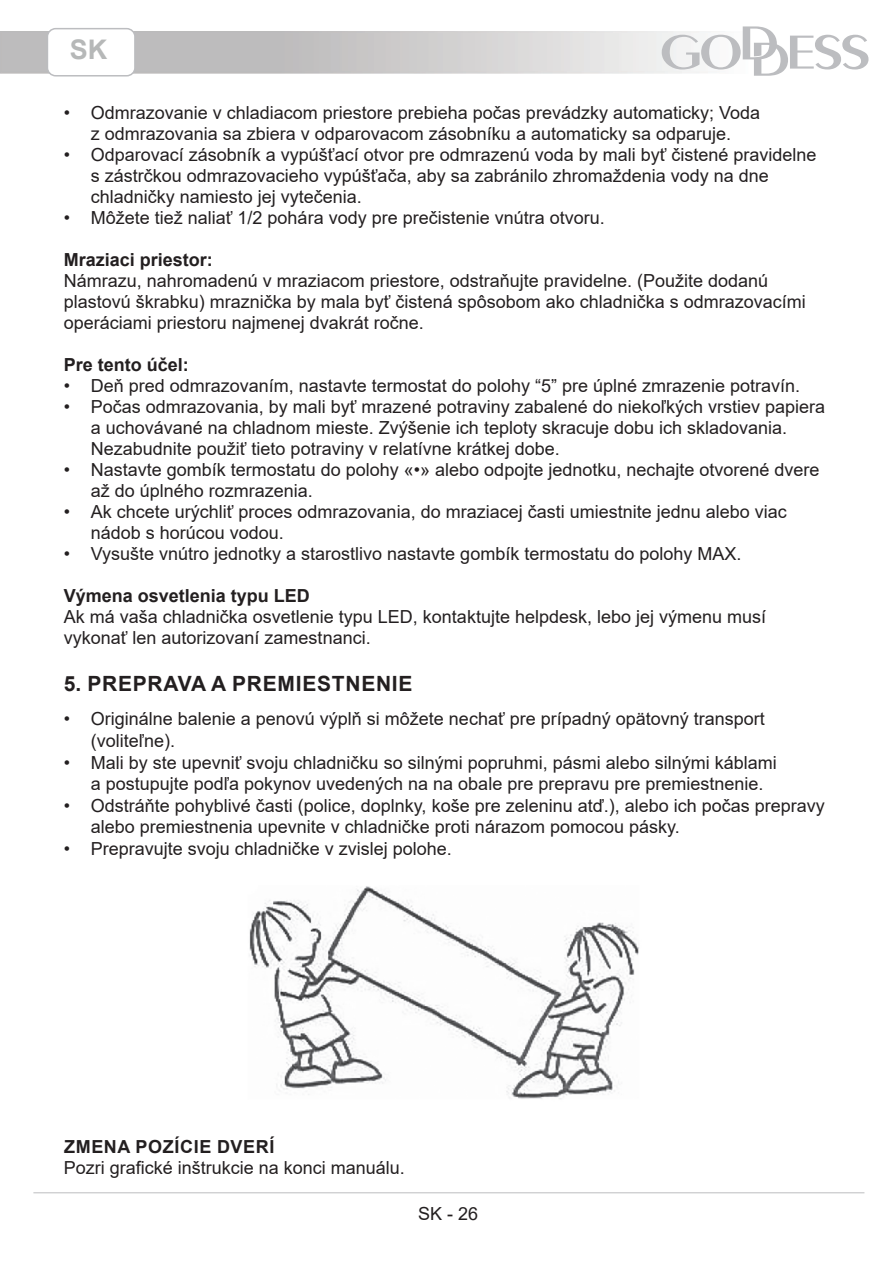
<style>
.page{position:relative;width:893px;height:1263px;background:#fff}
.page>*{position:absolute;margin:0;border:0;box-sizing:border-box;transform-origin:0 0}
.t1{font:700 27px "Arial";color:#b6b8b8}
._1_Nadpis{font:700 21px "Arial";letter-spacing:.035em;color:#231f20}
._3_Text{font:18px/21px "Arial";color:#231f20}
._3_Text-2{font:700 18px "Arial";color:#231f20}
._2_Podnadpis{font:700 18px "Arial";letter-spacing:.035em;color:#231f20}
</style>
<div class="page">
<svg style="left:662px;top:26px;width:206px;height:50px"></svg>
<div style="left:47px;top:28px;width:89px;height:49px;border:2px solid #bcbdc0;border-radius:8px"></div>
<hr style="left:33px;top:1192px;width:831px;height:1px;background:#bcbdc0">
<img style="left:249px;top:886px;width:390px;height:213px">
<h1 class="t1" style="left:70px;top:31px;width:39px">SK</h1>
<p class="_3_Text" style="left:64px;top:102px;width:698px;text-align:center">• Odmrazovanie v chladiacom priestore prebieha počas prevádzky automaticky; Voda z odmrazovania sa zbiera v odparovacom zásobníku a automaticky sa odparuje.</p>
<p class="_3_Text" style="left:91px;top:144px;width:727px;text-indent:-27px">• Odparovací zásobník a vypúšťací otvor pre odmrazenú voda by mali byť čistené pravidelne s zástrčkou odmrazovacieho vypúšťača, aby sa zabránilo zhromaždenia vody na dne chladničky namiesto jej vytečenia.</p>
<p class="_3_Text" style="left:64px;top:207px;width:542px">• Môžete tiež naliať 1/2 pohára vody pre prečistenie vnútra otvoru.</p>
<p class="_3_Text-2" style="left:64px;top:247px;width:151px">Mraziaci priestor:</p>
<p class="_3_Text" style="left:64px;top:270px;width:743px">Námrazu, nahromadenú v mraziacom priestore, odstraňujte pravidelne. (Použite dodanú plastovú škrabku) mraznička by mala byť čistená spôsobom ako chladnička s odmrazovacími operáciami priestoru najmenej dvakrát ročne.</p>
<p class="_3_Text-2" style="left:64px;top:352px;width:127px">Pre tento účel:</p>
<p class="_3_Text" style="left:64px;top:375px;width:738px">• Deň pred odmrazovaním, nastavte termostat do polohy “5” pre úplné zmrazenie potravín.</p>
<p class="_3_Text" style="left:91px;top:396px;width:736px;text-indent:-27px">• Počas odmrazovania, by mali byť mrazené potraviny zabalené do niekoľkých vrstiev papiera a uchovávané na chladnom mieste. Zvýšenie ich teploty skracuje dobu ich skladovania.<br>Nezabudnite použiť tieto potraviny v relatívne krátkej dobe.</p>
<p class="_3_Text" style="left:91px;top:459px;width:730px;text-indent:-27px">• Nastavte gombík termostatu do polohy «•» alebo odpojte jednotku, nechajte otvorené dvere až do úplného rozmrazenia.</p>
<p class="_3_Text" style="left:91px;top:501px;width:698px;text-indent:-27px">• Ak chcete urýchliť proces odmrazovania, do mraziacej časti umiestnite jednu alebo viac nádob s horúcou vodou.</p>
<p class="_3_Text" style="left:64px;top:543px;width:679px">• Vysušte vnútro jednotky a starostlivo nastavte gombík termostatu do polohy MAX.</p>
<p class="_3_Text-2" style="left:64px;top:583px;width:248px">Výmena osvetlenia typu LED</p>
<p class="_3_Text" style="left:64px;top:606px;width:704px">Ak má vaša chladnička osvetlenie typu LED, kontaktujte helpdesk, lebo jej výmenu musí vykonať len autorizovaní zamestnanci.</p>
<p class="_1_Nadpis" style="left:64px;top:669px;width:350px">5. PREPRAVA A PREMIESTNENIE</p>
<p class="_3_Text" style="left:91px;top:708px;width:676px;line-height:21.6px;text-indent:-27px">• Originálne balenie a penovú výplň si môžete nechať pre prípadný opätovný transport (voliteľne).</p>
<p class="_3_Text" style="left:91px;top:751px;width:687px;line-height:21.6px;text-indent:-27px">• Mali by ste upevniť svoju chladničku so silnými popruhmi, pásmi alebo silnými káblami a postupujte podľa pokynov uvedených na na obale pre prepravu pre premiestnenie.</p>
<p class="_3_Text" style="left:91px;top:794px;width:736px;line-height:21.6px;text-indent:-27px">• Odstráňte pohyblivé časti (police, doplnky, koše pre zeleninu atď.), alebo ich počas prepravy alebo premiestnenia upevnite v chladničke proti nárazom pomocou pásky.</p>
<p class="_3_Text" style="left:64px;top:838px;width:390px">• Prepravujte svoju chladničke v zvislej polohe.</p>
<p class="_2_Podnadpis" style="left:64px;top:1134px;width:212px">ZMENA POZÍCIE DVERÍ</p>
<p class="_3_Text" style="left:64px;top:1157px;width:343px">Pozri grafické inštrukcie na konci manuálu.</p>
<p class="_3_Text" style="left:418px;top:1203px;width:62px">SK - 26</p>
</div>
